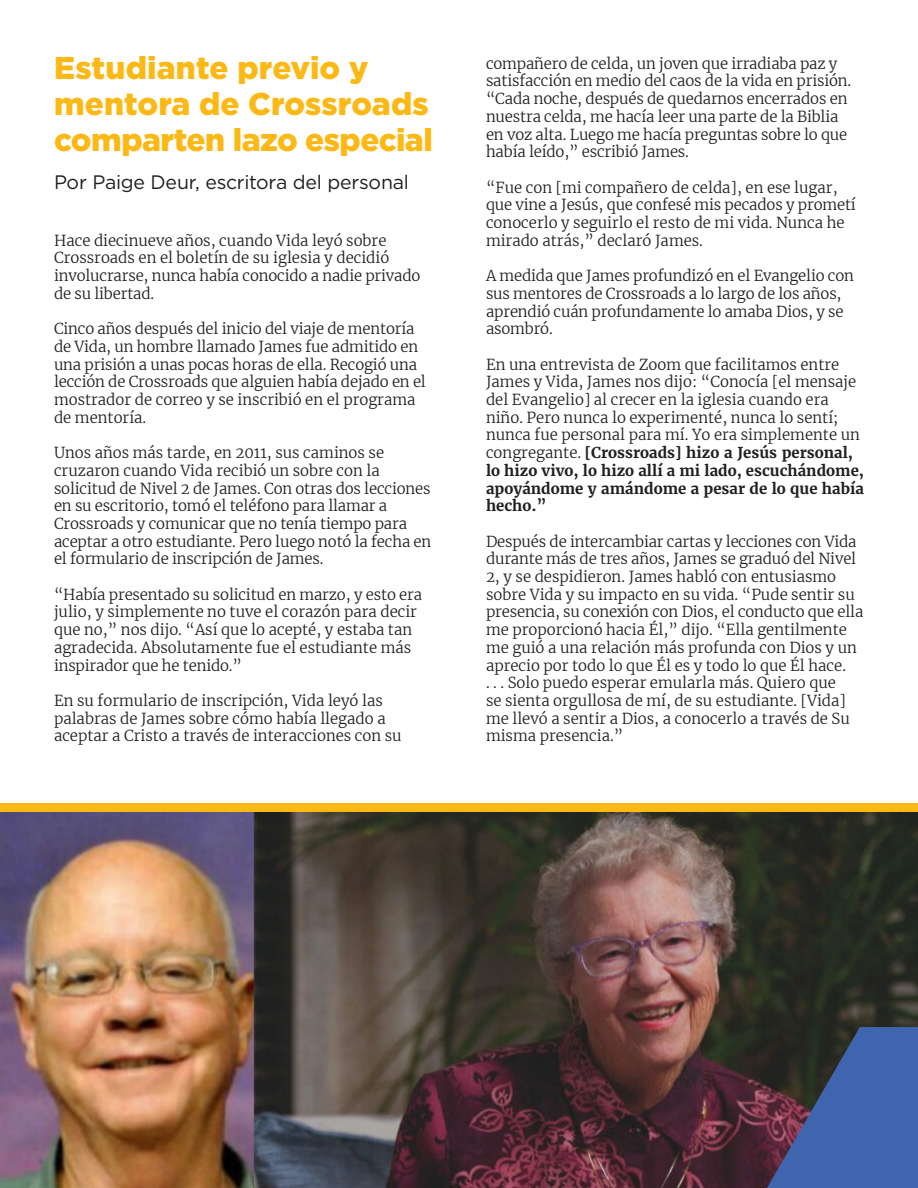
<style>
.page{position:relative;width:918px;height:1188px;background:#fff}
.page>*{position:absolute;margin:0;border:0;box-sizing:border-box;transform-origin:0 0}
.t1{font:900 31.5px/36px "Gotham";color:#fcb814}
.t2{font:19.5px "Gotham";letter-spacing:-.015em;color:#231f20}
.t3{font:300 15px/17.7px "Merriweather";color:#231f20}
.s1{font-weight:700}
</style>
<div class="page">
<div style="left:0;top:804px;width:918px;height:9px;background:#fcb814"></div>
<img style="left:0;top:813px;width:918px;height:375px">
<svg style="left:767px;top:1027px;width:151px;height:161px;background:#3d5386"></svg>
<p class="t1" style="left:54px;top:50px;width:380px">Estudiante previo y mentora de Crossroads comparten lazo especial</p>
<p class="t2" style="left:54px;top:169px;width:357px">Por Paige Deur, escritora del personal</p>
<p class="t3" style="left:54px;top:231px;width:368px">Hace diecinueve años, cuando Vida leyó sobre Crossroads en el boletín de su iglesia y decidió involucrarse, nunca había conocido a nadie privado de su libertad.</p>
<p class="t3" style="left:54px;top:320px;width:373px">Cinco años después del inicio del viaje de mentoría de Vida, un hombre llamado James fue admitido en una prisión a unas pocas horas de ella. Recogió una lección de Crossroads que alguien había dejado en el mostrador de correo y se inscribió en el programa de mentoría.</p>
<p class="t3" style="left:54px;top:443px;width:379px">Unos años más tarde, en 2011, sus caminos se cruzaron cuando Vida recibió un sobre con la solicitud de Nivel 2 de James. Con otras dos lecciones en su escritorio, tomó el teléfono para llamar a Crossroads y comunicar que no tenía tiempo para aceptar a otro estudiante. Pero luego notó la fecha en el formulario de inscripción de James.</p>
<p class="t3" style="left:54px;top:585px;width:370px">“Había presentado su solicitud en marzo, y esto era julio, y simplemente no tuve el corazón para decir que no,” nos dijo. “Así que lo acepté, y estaba tan agradecida. Absolutamente fue el estudiante más inspirador que he tenido.”</p>
<p class="t3" style="left:54px;top:691px;width:349px">En su formulario de inscripción, Vida leyó las palabras de James sobre cómo había llegado a aceptar a Cristo a través de interacciones con su</p>
<p class="t3" style="left:486px;top:54px;width:367px">compañero de celda, un joven que irradiaba paz y satisfacción en medio del caos de la vida en prisión. “Cada noche, después de quedarnos encerrados en nuestra celda, me hacía leer una parte de la Biblia en voz alta. Luego me hacía preguntas sobre lo que había leído,” escribió James.</p>
<p class="t3" style="left:486px;top:178px;width:371px">“Fue con [mi compañero de celda], en ese lugar, que vine a Jesús, que confesé mis pecados y prometí conocerlo y seguirlo el resto de mi vida. Nunca he mirado atrás,” declaró James.</p>
<p class="t3" style="left:486px;top:266px;width:369px">A medida que James profundizó en el Evangelio con sus mentores de Crossroads a lo largo de los años, aprendió cuán profundamente lo amaba Dios, y se asombró.</p>
<p class="t3" style="left:486px;top:355px;width:380px">En una entrevista de Zoom que facilitamos entre James y Vida, James nos dijo: “Conocía [el mensaje del Evangelio] al crecer en la iglesia cuando era niño. Pero nunca lo experimenté, nunca lo sentí; nunca fue personal para mí. Yo era simplemente un congregante. <span class="s1">[Crossroads] hizo a Jesús personal, lo hizo vivo, lo hizo allí a mi lado, escuchándome, apoyándome y amándome a pesar de lo que había hecho.”</span></p>
<p class="t3" style="left:486px;top:532px;width:379px">Después de intercambiar cartas y lecciones con Vida durante más de tres años, James se graduó del Nivel 2, y se despidieron. James habló con entusiasmo sobre Vida y su impacto en su vida. “Pude sentir su presencia, su conexión con Dios, el conducto que ella me proporcionó hacia Él,” dijo. “Ella gentilmente me guió a una relación más profunda con Dios y un aprecio por todo lo que Él es y todo lo que Él hace.<br>. . . Solo puedo esperar emularla más. Quiero que<br>se sienta orgullosa de mí, de su estudiante. [Vida] me llevó a sentir a Dios, a conocerlo a través de Su misma presencia.”</p>
</div>
